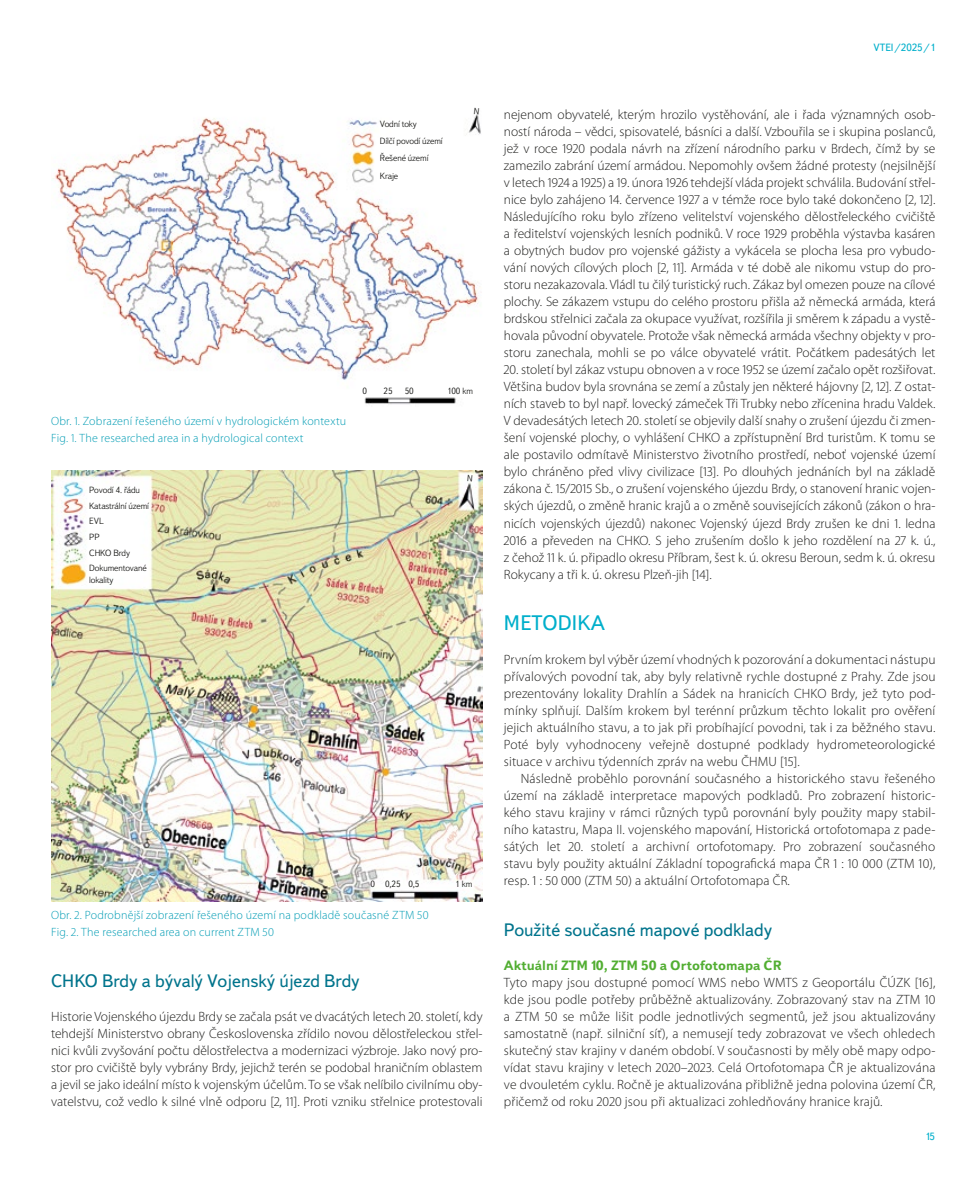
<style>
.page{position:relative;width:978px;height:1191px;background:#fff}
.page>*{position:absolute;margin:0;border:0;box-sizing:border-box;transform-origin:0 0}
.t1{font:21px "Textbook New";letter-spacing:.01em;color:#00afcb}
.t2{font:18px "Textbook New";color:#00748c}
.t3{font:300 13.5px/17px "Myriad Pro";letter-spacing:.005em;color:#1d1d1b;text-align:justify}
.t4{font:700 13.5px "Textbook New";color:#52ae32}
.t5{font:300 12px/17px "Myriad Pro";letter-spacing:.015em;color:#009cb4}
.t6{font:10.5px "Textbook New";color:#00afcb}
.t7{font:300 9px/15.6px "Textbook New";letter-spacing:-.01em;color:#1d1d1b}
</style>
<div class="page">
<img style="left:52px;top:114px;width:429px;height:291px">
<img style="left:51px;top:470px;width:432px;height:431px">
<svg style="left:468px;top:474px;width:5px;height:7px"></svg>
<p class="t6" style="left:874px;top:41px;width:63px">VTEI/2025/1</p>
<p class="t7" style="left:380px;top:115px;width:64px;line-height:17.4px">Vodní toky<br>Dílčí povodí území<br>Řešené území<br>Kraje</p>
<p class="t5" style="left:51px;top:413px;width:297px">Obr. 1. Zobrazení řešeného území v hydrologickém kontextu<br>Fig. 1. The researched area in a hydrological context</p>
<p class="t7" style="left:89px;top:482px;width:61px">Povodí 4. řádu<br>Katastrální území<br>EVL<br>PP<br>CHKO Brdy<br>Dokumentované</p>
<p class="t7" style="left:89px;top:572px;width:26px">lokality</p>
<p class="t7" style="left:362px;top:383px;width:6px">0</p>
<p class="t7" style="left:383px;top:383px;width:11px">25</p>
<p class="t7" style="left:405px;top:383px;width:11px">50</p>
<p class="t7" style="left:448px;top:383px;width:27px">100 km</p>
<p class="t7" style="left:370px;top:876px;width:51px">0 0,25 0,5</p>
<p class="t7" style="left:455px;top:876px;width:19px">1 km</p>
<p class="t5" style="left:51px;top:906px;width:379px">Obr. 2. Podrobnější zobrazení řešeného území na podkladě současné ZTM 50<br>Fig. 2. The researched area on current ZTM 50</p>
<h2 class="t2" style="left:51px;top:969px;width:310px">CHKO Brdy a bývalý Vojenský újezd Brdy</h2>
<p class="t3" style="left:51px;top:1007px;width:433px">Historie Vojenského újezdu Brdy se začala psát ve dvacátých letech 20. století, kdy tehdejší Ministerstvo obrany Československa zřídilo novou dělostřeleckou střel&shy;nici kvůli zvyšování počtu dělostřelectva a modernizaci výzbroje. Jako nový pro&shy;stor pro cvičiště byly vybrány Brdy, jejichž terén se podobal hraničním oblastem a jevil se jako ideální místo k vojenským účelům. To se však nelíbilo civilnímu oby&shy;vatelstvu, což vedlo k silné vlně odporu [2, 11]. Proti vzniku střelnice protestovali</p>
<p class="t3" style="left:504px;top:106px;width:433px">nejenom obyvatelé, kterým hrozilo vystěhování, ale i řada významných osob&shy;ností národa – vědci, spisovatelé, básníci a další. Vzbouřila se i skupina poslanců, jež v roce 1920 podala návrh na zřízení národního parku v Brdech, čímž by se zamezilo zabrání území armádou. Nepomohly ovšem žádné protesty (nejsilnější v letech 1924 a 1925) a 19. února 1926 tehdejší vláda projekt schválila. Budování střel&shy;nice bylo zahájeno 14. července 1927 a v témže roce bylo také dokončeno [2, 12].<br>Následujícího roku bylo zřízeno velitelství vojenského dělostřeleckého cvičiště a ředitelství vojenských lesních podniků. V roce 1929 proběhla výstavba kasáren a obytných budov pro vojenské gážisty a vykácela se plocha lesa pro vybudo&shy;vání nových cílových ploch [2, 11]. Armáda v té době ale nikomu vstup do pro&shy;storu nezakazovala. Vládl tu čilý turistický ruch. Zákaz byl omezen pouze na cílové plochy. Se zákazem vstupu do celého prostoru přišla až německá armáda, která brdskou střelnici začala za okupace využívat, rozšířila ji směrem k západu a vystě&shy;hovala původní obyvatele. Protože však německá armáda všechny objekty v pro&shy;storu zanechala, mohli se po válce obyvatelé vrátit. Počátkem padesátých let</p>
<p class="t3" style="left:504px;top:361px;width:433px">20. století byl zákaz vstupu obnoven a v roce 1952 se území začalo opět rozšiřovat.<br>Většina budov byla srovnána se zemí a zůstaly jen některé hájovny [2, 12]. Z ostat&shy;ních staveb to byl např. lovecký zámeček Tři Trubky nebo zřícenina hradu Valdek.<br>V devadesátých letech 20. století se objevily další snahy o zrušení újezdu či zmen&shy;šení vojenské plochy, o vyhlášení CHKO a zpřístupnění Brd turistům. K tomu se ale postavilo odmítavě Ministerstvo životního prostředí, neboť vojenské území bylo chráněno před vlivy civilizace [13]. Po dlouhých jednáních byl na základě zákona č. 15/2015 Sb., o zrušení vojenského újezdu Brdy, o stanovení hranic vojen&shy;ských újezdů, o změně hranic krajů a o změně souvisejících zákonů (zákon o hra&shy;nicích vojenských újezdů) nakonec Vojenský újezd Brdy zrušen ke dni 1. ledna 2016 a převeden na CHKO. S jeho zrušením došlo k jeho rozdělení na 27 k. ú., z čehož 11 k. ú. připadlo okresu Příbram, šest k. ú. okresu Beroun, sedm k. ú. okresu Rokycany a tři k. ú. okresu Plzeň-jih [14].</p>
<h1 class="t1" style="left:504px;top:609px;width:103px">METODIKA</h1>
<p class="t3" style="left:504px;top:650px;width:433px">Prvním krokem byl výběr území vhodných k pozorování a dokumentaci nástupu přívalových povodní tak, aby byly relativně rychle dostupné z Prahy. Zde jsou prezentovány lokality Drahlín a Sádek na hranicích CHKO Brdy, jež tyto pod&shy;mínky splňují. Dalším krokem byl terénní průzkum těchto lokalit pro ověření jejich aktuálního stavu, a to jak při probíhající povodni, tak i za běžného stavu.<br>Poté byly vyhodnoceny veřejně dostupné podklady hydrometeorologické situace v archivu týdenních zpráv na webu ČHMU [15].</p>
<p class="t3" style="left:504px;top:769px;width:433px;text-indent:17px">Následně proběhlo porovnání současného a historického stavu řešeného území na základě interpretace mapových podkladů. Pro zobrazení historic&shy;kého stavu krajiny v rámci různých typů porovnání byly použity mapy stabil&shy;ního katastru, Mapa II. vojenského mapování, Historická ortofotomapa z pade&shy;sátých let 20. století a archivní ortofotomapy. Pro zobrazení současného stavu byly použity aktuální Základní topografická mapa ČR 1 : 10 000 (ZTM 10), resp. 1 : 50 000 (ZTM 50) a aktuální Ortofotomapa ČR.</p>
<h2 class="t2" style="left:504px;top:918px;width:270px">Použité současné mapové podklady</h2>
<p class="t4" style="left:504px;top:956px;width:279px">Aktuální ZTM 10, ZTM 50 a Ortofotomapa ČR</p>
<p class="t3" style="left:504px;top:973px;width:433px">Tyto mapy jsou dostupné pomocí WMS nebo WMTS z Geoportálu ČÚZK [16], kde jsou podle potřeby průběžně aktualizovány. Zobrazovaný stav na ZTM 10 a ZTM 50 se může lišit podle jednotlivých segmentů, jež jsou aktualizovány samostatně (např. silniční síť), a nemusejí tedy zobrazovat ve všech ohledech skutečný stav krajiny v daném období. V současnosti by měly obě mapy odpo&shy;vídat stavu krajiny v letech 2020–2023. Celá Ortofotomapa ČR je aktualizována ve dvouletém cyklu. Ročně je aktualizována přibližně jedna polovina území ČR, přičemž od roku 2020 jsou při aktualizaci zohledňovány hranice krajů.</p>
<p class="t6" style="left:925px;top:1130px;width:12px">15</p>
</div>
